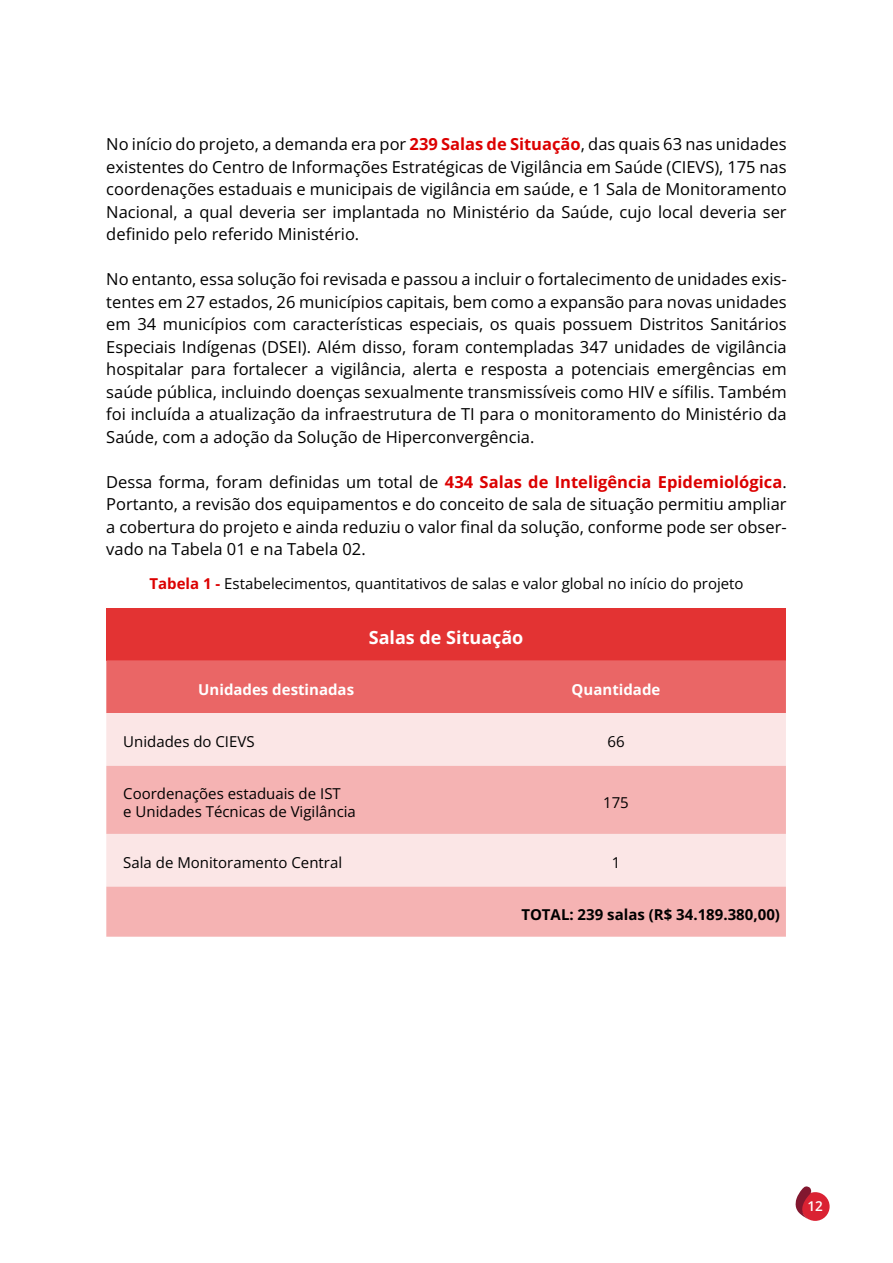
<style>
.page{position:relative;width:893px;height:1263px;background:#fff}
.page>*{position:absolute;margin:0;border:0;box-sizing:border-box;transform-origin:0 0}
.t1{font:700 18px "Open Sans";color:#fff}
.t2{font:16.5px/22.5px "Open Sans";color:#000;text-align:justify}
.t3{font:15px/18px "Open Sans";color:#000}
.t4{font:700 15px "Open Sans";color:#000}
.t5{font:700 15px "Open Sans";color:#fff}
.t6{font:600 13.5px "Open Sans";color:#fff}
.s1{font-weight:700;color:#dc0000}
</style>
<div class="page">
<div style="left:801px;top:1192px;width:29px;height:29px;background:#da2233;border-radius:50%"></div>
<svg style="left:795px;top:1186px;width:16px;height:33px"></svg>
<div style="left:106px;top:608px;width:680px;height:52px;background:#e33333"></div>
<div style="left:106px;top:660px;width:680px;height:53px;background:#ea6666"></div>
<div style="left:106px;top:713px;width:680px;height:53px;background:#fbe6e6"></div>
<svg style="left:106px;top:766px;width:680px;height:171px;background:#f6c2c2"></svg>
<p class="t2" style="left:106px;top:132px;width:682px">No início do projeto, a demanda era por <span class="s1">239 Salas de Situação</span>, das quais 63 nas unidades existentes do Centro de Informações Estratégicas de Vigilância em Saúde (CIEVS), 175 nas coordenações estaduais e municipais de vigilância em saúde, e 1 Sala de Monitoramento Nacional, a qual deveria ser implantada no Ministério da Saúde, cujo local deveria ser definido pelo referido Ministério.</p>
<p class="t2" style="left:106px;top:267px;width:682px">No entanto, essa solução foi revisada e passou a incluir o fortalecimento de unidades exis&shy;tentes em 27 estados, 26 municípios capitais, bem como a expansão para novas unidades em 34 municípios com características especiais, os quais possuem Distritos Sanitários Especiais Indígenas (DSEI). Além disso, foram contempladas 347 unidades de vigilância hospitalar para fortalecer a vigilância, alerta e resposta a potenciais emergências em saúde pública, incluindo doenças sexualmente transmissíveis como HIV e sífilis. Também foi incluída a atualização da infraestrutura de TI para o monitoramento do Ministério da Saúde, com a adoção da Solução de Hiperconvergência.</p>
<p class="t2" style="left:106px;top:470px;width:682px">Dessa forma, foram definidas um total de <span class="s1">434 Salas de Inteligência Epidemiológica</span>.<br>Portanto, a revisão dos equipamentos e do conceito de sala de situação permitiu ampliar a cobertura do projeto e ainda reduziu o valor final da solução, conforme pode ser obser&shy;vado na Tabela 01 e na Tabela 02.</p>
<p class="t3" style="left:149px;top:574px;width:596px"><span class="s1">Tabela 1 -</span> Estabelecimentos, quantitativos de salas e valor global no início do projeto</p>
<p class="t1" style="left:369px;top:624px;width:156px">Salas de Situação</p>
<p class="t5" style="left:198px;top:679px;width:157px">Unidades destinadas</p>
<p class="t5" style="left:572px;top:679px;width:90px">Quantidade</p>
<p class="t3" style="left:123px;top:733px;width:133px">Unidades do CIEVS</p>
<p class="t3" style="left:607px;top:733px;width:19px">66</p>
<p class="t3" style="left:123px;top:784px;width:234px">Coordenações estaduais de IST<br>e Unidades Técnicas de Vigilância</p>
<p class="t3" style="left:603px;top:793px;width:27px">175</p>
<p class="t3" style="left:123px;top:853px;width:220px">Sala de Monitoramento Central</p>
<p class="t3" style="left:612px;top:853px;width:10px">1</p>
<p class="t4" style="left:521px;top:904px;width:260px">TOTAL: 239 salas (R$ 34.189.380,00)</p>
<p class="t6" style="left:807px;top:1197px;width:17px">12</p>
</div>
